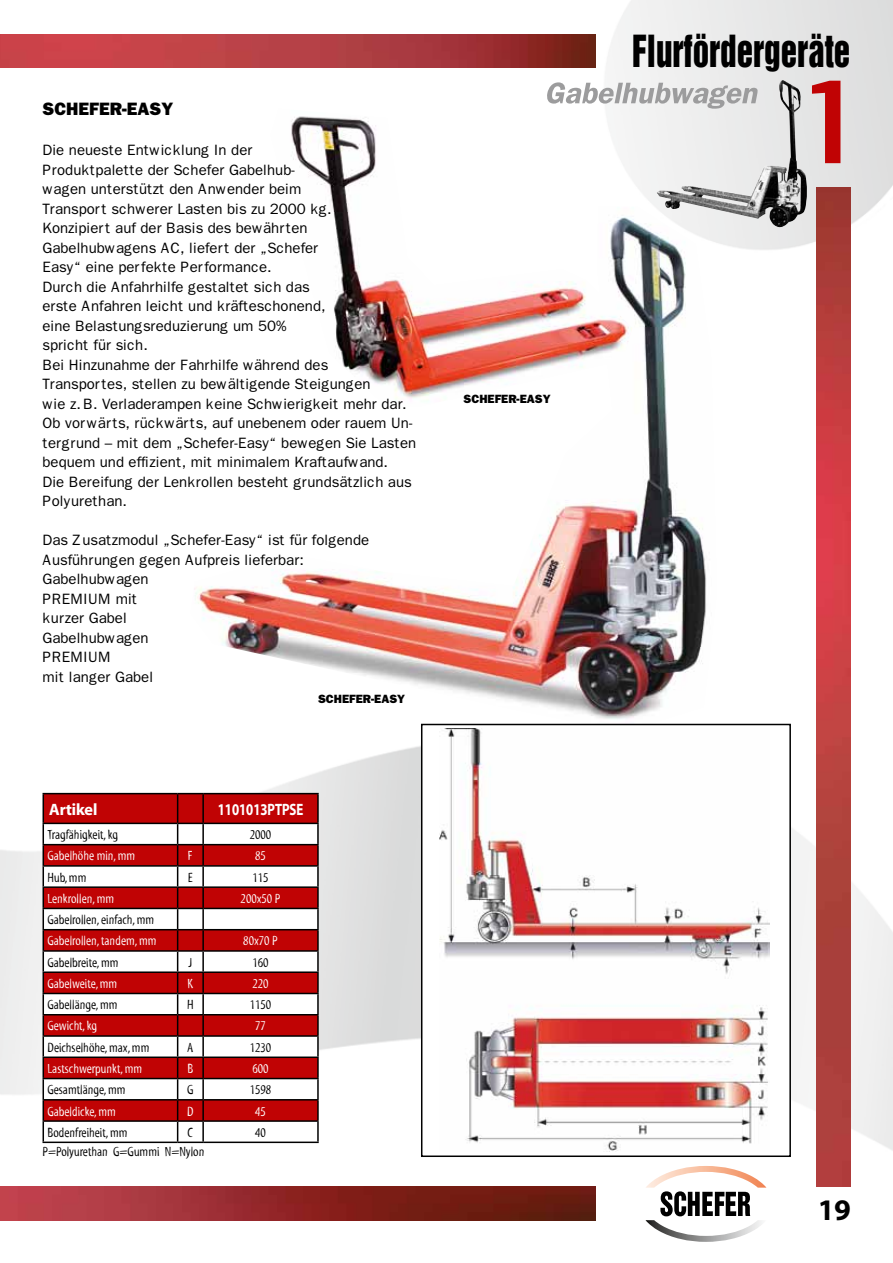
<style>
.page{position:relative;width:893px;height:1263px;background:#fff}
.page>*{position:absolute;margin:0;border:0;box-sizing:border-box;transform-origin:0 0}
.t1{font:99px "Techno";color:#c00304}
.t2{font:40.5px "Helvetica Inserat";color:#000;scale:.82 1}
.t3{font:30px "Myriad Headline";color:#000}
.t4{font:800 18px "Franklin Gothic";color:#000}
.t5{font:16.5px "Myriad Headline";color:#fff;scale:.8 1}
.t6{font:16.5px "Myriad Headline";color:#fff}
.t7{font:15px/19.5px "Franklin Gothic";color:#000}
.t8{font:13.5px/21.3px "Myriad Tilt";color:#000}
.t9{font:13.5px "Myriad Tilt";color:#fff}
.t10{font:800 12px "Franklin Gothic";color:#000}
.s1{color:#fff}
</style>
<div class="page">
<img style="left:0;top:0;width:893px;height:1221px">
<img style="left:0;top:34px;width:595px;height:34px">
<img style="left:0;top:1186px;width:595px;height:34px">
<svg style="left:546px;top:82px;width:111px;height:27px"></svg>
<img style="left:645px;top:1220px;width:121px;height:22px">
<svg style="left:660px;top:1191px;width:90px;height:25px"></svg>
<img style="left:645px;top:1166px;width:121px;height:21px">
<img style="left:817px;top:187px;width:33px;height:999px">
<img style="left:191px;top:207px;width:526px;height:520px">
<img style="left:271px;top:109px;width:361px;height:297px">
<svg style="left:43px;top:793px;width:276px;height:348px"></svg>
<hr style="left:43px;top:1141px;width:135px;height:2px;background:#000">
<hr style="left:178px;top:1141px;width:25px;height:2px;background:#000">
<hr style="left:203px;top:1141px;width:116px;height:2px;background:#000">
<img style="left:657px;top:80px;width:150px;height:148px">
<div style="left:422px;top:724px;width:368px;height:432px;background:#fff"></div>
<img style="left:440px;top:729px;width:330px;height:422px">
<div style="left:421px;top:724px;width:370px;height:433px;border:2px solid #000"></div>
<p class="t4" style="left:43px;top:98px;width:132px">SCHEFER-EASY</p>
<p class="t7" style="left:43px;top:141px;width:375px">Die neueste Entwicklung In der<br>Produktpalette der Schefer Gabelhub-<br>wagen unterstützt den Anwender beim<br>Transport schwerer Lasten bis zu 2000 kg.<br>Konzipiert auf der Basis des bewährten Gabelhubwagens AC, liefert der „Schefer<br>Easy“ eine perfekte Performance.<br>Durch die Anfahrhilfe gestaltet sich das<br>erste Anfahren leicht und kräfteschonend,<br>eine Belastungsreduzierung um 50%<br>spricht für sich.<br>Bei Hinzunahme der Fahrhilfe während des Transportes, stellen zu bewältigende Steigungen<br>wie z. B. Verladerampen keine Schwierigkeit mehr dar.<br>Ob vorwärts, rückwärts, auf unebenem oder rauem Un&shy;tergrund – mit dem „Schefer-Easy“ bewegen Sie Lasten bequem und effizient, mit minimalem Kraftaufwand.<br>Die Bereifung der Lenkrollen besteht grundsätzlich aus Polyurethan.</p>
<p class="t7" style="left:43px;top:531px;width:328px">Das Zusatzmodul „Schefer-Easy“ ist für folgende<br>Ausführungen gegen Aufpreis lieferbar:<br>Gabelhubwagen<br>PREMIUM mit<br>kurzer Gabel<br>Gabelhubwagen<br>PREMIUM<br>mit langer Gabel</p>
<p class="t10" style="left:318px;top:692px;width:89px">SCHEFER-EASY</p>
<p class="t6" style="left:49px;top:801px;width:50px">Artikel</p>
<p class="t5" style="left:218px;top:801px;width:108px">1101013PTPSE</p>
<p class="t8" style="left:48px;top:824px;width:72px">Tragfähigkeit, kg</p>
<p class="t8" style="left:250px;top:824px;width:23px">2000</p>
<p class="t9" style="left:48px;top:848px;width:89px">Gabelhöhe min, mm</p>
<p class="t9" style="left:188px;top:848px;width:6px">F</p>
<p class="t9" style="left:255px;top:848px;width:12px">85</p>
<p class="t8" style="left:48px;top:867px;width:40px">Hub, mm</p>
<p class="t8" style="left:188px;top:867px;width:6px">E</p>
<p class="t8" style="left:252px;top:867px;width:18px">115</p>
<p class="t9" style="left:48px;top:891px;width:68px">Lenkrollen, mm</p>
<p class="t9" style="left:241px;top:891px;width:41px">200x50 P</p>
<p class="t8" style="left:48px;top:909px;width:111px">Gabelrollen, einfach, mm<br><span class="s1">Gabelrollen, tandem, mm</span></p>
<p class="t9" style="left:243px;top:933px;width:36px">80x70 P</p>
<p class="t8" style="left:48px;top:952px;width:73px">Gabelbreite, mm</p>
<p class="t8" style="left:189px;top:952px;width:5px">J</p>
<p class="t8" style="left:252px;top:952px;width:18px">160</p>
<p class="t9" style="left:47px;top:976px;width:71px">Gabelweite, mm</p>
<p class="t9" style="left:188px;top:976px;width:7px">K</p>
<p class="t9" style="left:252px;top:976px;width:18px">220</p>
<p class="t8" style="left:47px;top:994px;width:72px">Gabellänge, mm</p>
<p class="t8" style="left:187px;top:994px;width:8px">H</p>
<p class="t8" style="left:250px;top:994px;width:23px">1150</p>
<p class="t9" style="left:47px;top:1019px;width:51px">Gewicht, kg</p>
<p class="t9" style="left:255px;top:1019px;width:12px">77</p>
<p class="t8" style="left:47px;top:1037px;width:103px">Deichselhöhe, max, mm</p>
<p class="t8" style="left:187px;top:1037px;width:8px">A</p>
<p class="t8" style="left:250px;top:1037px;width:23px">1230</p>
<p class="t9" style="left:47px;top:1061px;width:96px">Lastschwerpunkt, mm</p>
<p class="t9" style="left:187px;top:1061px;width:7px">B</p>
<p class="t9" style="left:252px;top:1061px;width:18px">600</p>
<p class="t8" style="left:47px;top:1079px;width:80px">Gesamtlänge, mm</p>
<p class="t8" style="left:187px;top:1079px;width:8px">G</p>
<p class="t8" style="left:250px;top:1079px;width:23px">1598</p>
<p class="t9" style="left:47px;top:1104px;width:70px">Gabeldicke, mm</p>
<p class="t9" style="left:187px;top:1104px;width:8px">D</p>
<p class="t9" style="left:255px;top:1104px;width:12px">45</p>
<p class="t8" style="left:47px;top:1122px;width:82px">Bodenfreiheit, mm</p>
<p class="t8" style="left:188px;top:1122px;width:7px">C</p>
<p class="t8" style="left:255px;top:1122px;width:12px">40</p>
<p class="t8" style="left:43px;top:1141px;width:163px">P=Polyurethan G=Gummi N=Nylon</p>
<p class="t10" style="left:463px;top:392px;width:89px">SCHEFER-EASY</p>
<p class="t2" style="left:632px;top:27px;width:268px">Flurfördergeräte</p>
<p class="t1" style="left:804px;top:56px;width:51px">1</p>
<p class="t3" style="left:818px;top:1195px;width:34px">19</p>
</div>
